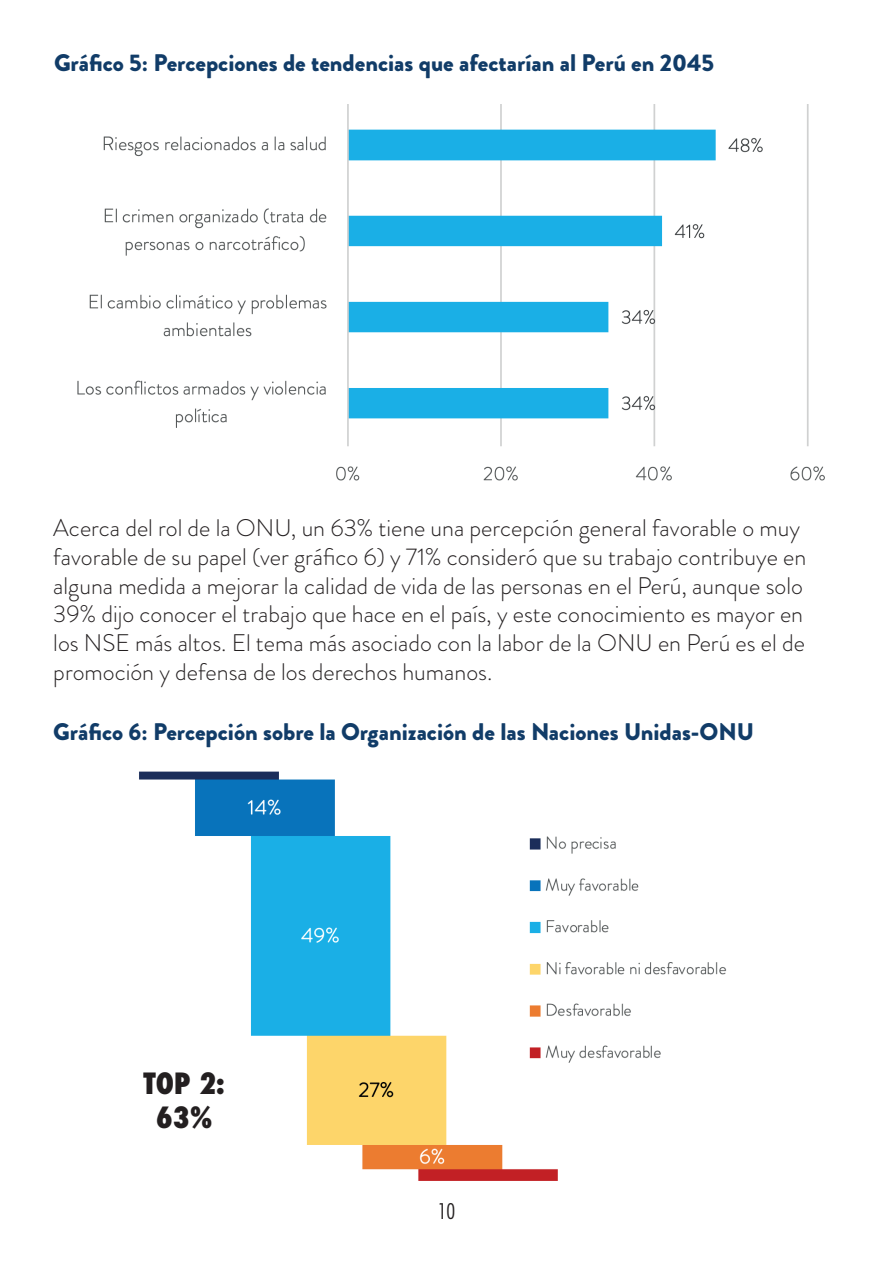
<style>
.page{position:relative;width:893px;height:1263px;background:#fff}
.page>*{position:absolute;margin:0;border:0;box-sizing:border-box;transform-origin:0 0}
.t1{font:800 condensed 28.5px/34.2px "Futura";color:#231f20;text-align:center}
.t2{font:300 24px/28.8px "Brandon Grotesque";color:#231f20}
.t3{font:900 24px "Brandon Grotesque";color:#113c68}
.t4{font:300 condensed 21px "Futura";color:#231f20}
</style>
<div class="page">
<img style="left:77px;top:104px;width:748px;height:377px">
<img style="left:139px;top:771px;width:588px;height:410px">
<p class="t3" style="left:54px;top:46px;width:662px">Gráfico 5: Percepciones de tendencias que afectarían al Perú en 2045</p>
<p class="t2" style="left:53px;top:513px;width:754px">Acerca del rol de la ONU, un 63% tiene una percepción general favorable o muy favorable de su papel (ver gráfico 6) y 71% consideró que su trabajo contribuye en alguna medida a mejorar la calidad de vida de las personas en el Perú, aunque solo 39% dijo conocer el trabajo que hace en el país, y este conocimiento es mayor en los NSE más altos. El tema más asociado con la labor de la ONU en Perú es el de promoción y defensa de los derechos humanos.</p>
<p class="t3" style="left:53px;top:715px;width:702px">Gráfico 6: Percepción sobre la Organización de las Naciones Unidas-ONU</p>
<p class="t1" style="left:143px;top:1066px;width:83px">TOP 2:<br>63%</p>
<p class="t4" style="left:438px;top:1198px;width:19px">10</p>
</div>
